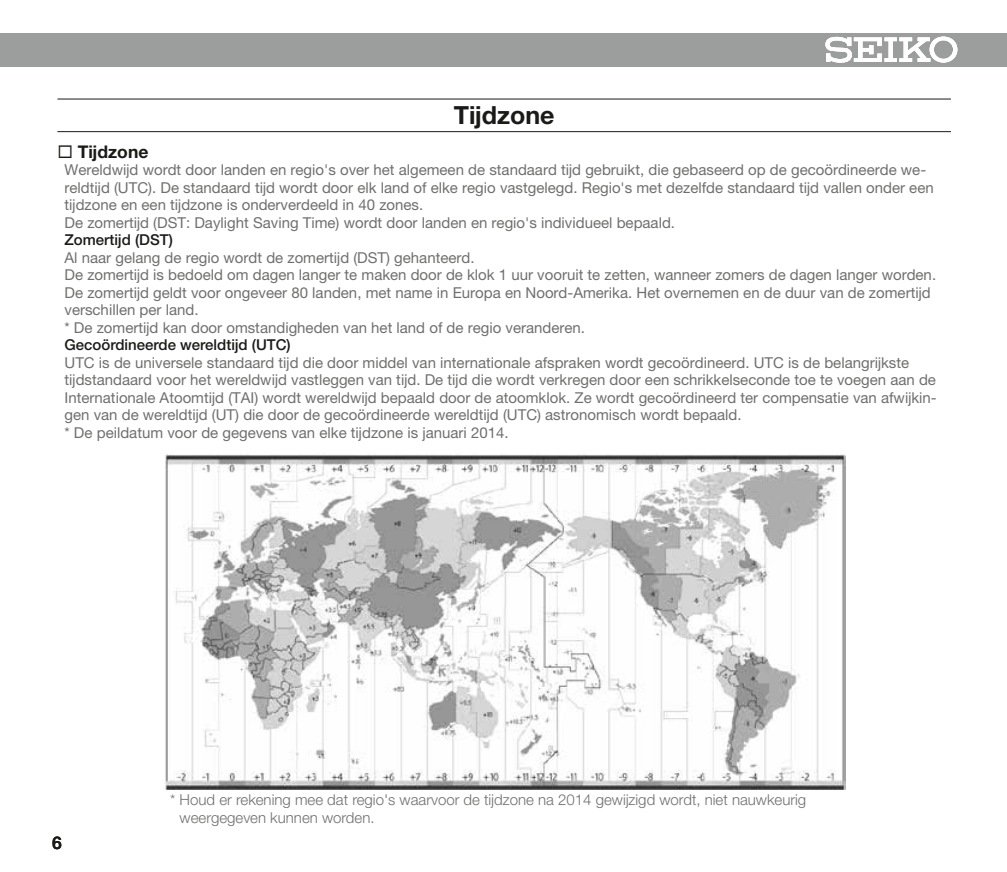
<style>
.page{position:relative;width:1007px;height:872px;background:#fff}
.page>*{position:absolute;margin:0;border:0;box-sizing:border-box;transform-origin:0 0}
.t1{font:700 25px "Helvetica Neue LT Pro";color:#1a1a18}
.t2{font:700 17.5px "Helvetica Neue LT Pro";color:#1a1a18}
.t3{font:500 17.5px "Helvetica Neue LT Pro";color:#1a1a18}
.t4{font:15px/17.5px "Helvetica Neue LT Pro";color:#6f6f6e}
.t5{font:300 15px/17.5px "Helvetica Neue LT Pro";color:#6f6f6e}
.t6{font:500 15px "Helvetica Neue LT Pro";color:#1a1a18}
</style>
<div class="page">
<div style="left:0;top:33px;width:1006px;height:33px;background:#9c9d9d"></div>
<svg style="left:825px;top:37px;width:132px;height:26px"></svg>
<img style="left:164px;top:453px;width:681px;height:336px">
<hr style="left:57px;top:99px;width:893px;height:1px;background:#1a1a18">
<hr style="left:57px;top:131px;width:893px;height:1px;background:#1a1a18">
<h1 class="t1" style="left:453px;top:100px;width:102px">Tijdzone</h1>
<p class="t2" style="left:57px;top:140px;width:92px">◻ Tijdzone</p>
<p class="t4" style="left:64px;top:161px;width:870px">Wereldwijd wordt door landen en regio's over het algemeen de standaard tijd gebruikt, die gebaseerd op de gecoördineerde we&shy;reldtijd (UTC). De standaard tijd wordt door elk land of elke regio vastgelegd. Regio's met dezelfde standaard tijd vallen onder een tijdzone en een tijdzone is onderverdeeld in 40 zones.<br>De zomertijd (DST: Daylight Saving Time) wordt door landen en regio's individueel bepaald.</p>
<p class="t6" style="left:64px;top:231px;width:110px">Zomertijd (DST)</p>
<p class="t4" style="left:64px;top:248px;width:873px">Al naar gelang de regio wordt de zomertijd (DST) gehanteerd.<br>De zomertijd is bedoeld om dagen langer te maken door de klok 1 uur vooruit te zetten, wanneer zomers de dagen langer worden.<br>De zomertijd geldt voor ongeveer 80 landen, met name in Europa en Noord-Amerika. Het overnemen en de duur van de zomertijd verschillen per land.<br>* De zomertijd kan door omstandigheden van het land of de regio veranderen.</p>
<p class="t6" style="left:64px;top:336px;width:228px">Gecoördineerde wereldtijd (UTC)</p>
<p class="t4" style="left:64px;top:353px;width:873px">UTC is de universele standaard tijd die door middel van internationale afspraken wordt gecoördineerd. UTC is de belangrijkste tijdstandaard voor het wereldwijd vastleggen van tijd. De tijd die wordt verkregen door een schrikkelseconde toe te voegen aan de Internationale Atoomtijd (TAI) wordt wereldwijd bepaald door de atoomklok. Ze wordt gecoördineerd ter compensatie van afwijkin&shy;gen van de wereldtijd (UT) die door de gecoördineerde wereldtijd (UTC) astronomisch wordt bepaald.<br>* De peildatum voor de gegevens van elke tijdzone is januari 2014.</p>
<p class="t3" style="left:52px;top:832px;width:11px">6</p>
<p class="t5" style="left:180px;top:791px;width:628px;text-indent:-9px">* Houd er rekening mee dat regio's waarvoor de tijdzone na 2014 gewijzigd wordt, niet nauwkeurig weergegeven kunnen worden.</p>
</div>
